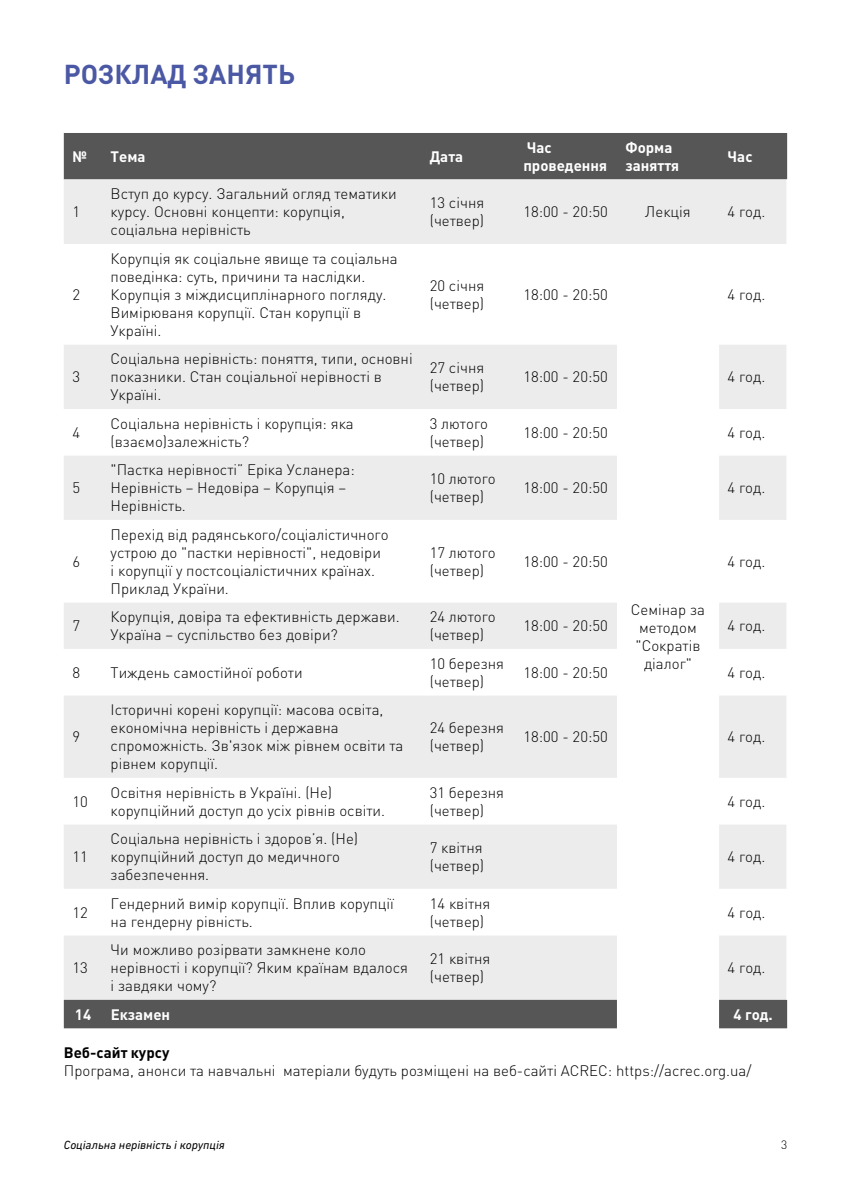
<style>
.page{position:relative;width:851px;height:1191px;background:#fff}
.page>*{position:absolute;margin:0;border:0;box-sizing:border-box;transform-origin:0 0}
.t1{font:700 27px "DIN Pro";color:#4b58a4}
.t2{font:300 15px/18px "DIN Pro";color:#000}
.t3{font:700 15px/18px "DIN Pro";color:#fff}
.t4{font:700 15px "DIN Pro";color:#000}
.t5{font:italic 12px "DIN Next CYR";color:#000}
.t6{font:300 12px "DIN Pro";color:#000}
</style>
<div class="page">
<div style="left:64px;top:133px;width:723px;height:46px;background:#565656"></div>
<div style="left:64px;top:179px;width:722px;height:65px;background:#ececed"></div>
<svg style="left:64px;top:345px;width:722px;height:654px;fill:#eeeeef"></svg>
<svg style="left:64px;top:999px;width:723px;height:29px;background:#717171"></svg>
<h1 class="t1" style="left:64px;top:56px;width:233px">Розклад занять</h1>
<p class="t3" style="left:72px;top:147px;width:16px">№</p>
<p class="t3" style="left:111px;top:147px;width:36px">Тема</p>
<p class="t3" style="left:429px;top:147px;width:35px">Дата</p>
<p class="t3" style="left:523px;top:138px;width:85px">Час проведення</p>
<p class="t3" style="left:625px;top:138px;width:55px">Форма заняття</p>
<p class="t3" style="left:727px;top:147px;width:26px">Час</p>
<p class="t2" style="left:72px;top:202px;width:9px">1</p>
<p class="t2" style="left:111px;top:184px;width:287px">Вступ до курсу. Загальний огляд тематики курсу. Основні концепти: корупція, соціальна нерівність</p>
<p class="t2" style="left:429px;top:193px;width:56px">13 січня (четвер)</p>
<p class="t2" style="left:523px;top:202px;width:86px">18:00 - 20:50</p>
<p class="t2" style="left:645px;top:202px;width:47px">Лекція</p>
<p class="t2" style="left:727px;top:202px;width:39px">4 год.</p>
<p class="t2" style="left:72px;top:285px;width:9px">2</p>
<p class="t2" style="left:72px;top:367px;width:9px">3</p>
<p class="t2" style="left:111px;top:249px;width:288px">Корупція як соціальне явище та соціальна поведінка: суть, причини та наслідки.<br>Корупція з міждисциплінарного погляду.<br>Вимірюваня корупції. Стан корупції в Україні.</p>
<p class="t2" style="left:429px;top:276px;width:56px">20 січня (четвер)</p>
<p class="t2" style="left:523px;top:285px;width:86px">18:00 - 20:50</p>
<p class="t2" style="left:727px;top:285px;width:39px">4 год.</p>
<p class="t2" style="left:111px;top:349px;width:303px">Соціальна нерівність: поняття, типи, основні показники. Стан соціальної нерівності в<br>Україні.</p>
<p class="t2" style="left:429px;top:358px;width:56px">27 січня (четвер)</p>
<p class="t2" style="left:523px;top:367px;width:86px">18:00 - 20:50</p>
<p class="t2" style="left:727px;top:367px;width:39px">4 год.</p>
<p class="t2" style="left:72px;top:423px;width:9px">4</p>
<p class="t2" style="left:111px;top:414px;width:245px">Соціальна нерівність і корупція: яка (взаємо)залежність?</p>
<p class="t2" style="left:429px;top:414px;width:60px">3 лютого (четвер)</p>
<p class="t2" style="left:523px;top:423px;width:86px">18:00 - 20:50</p>
<p class="t2" style="left:727px;top:423px;width:39px">4 год.</p>
<p class="t2" style="left:72px;top:478px;width:9px">5</p>
<p class="t2" style="left:111px;top:460px;width:246px">"Пастка нерівності” Еріка Усланера:<br>Нерівність – Недовіра – Корупція –<br>Нерівність.</p>
<p class="t2" style="left:429px;top:469px;width:67px">10 лютого (четвер)</p>
<p class="t2" style="left:523px;top:478px;width:86px">18:00 - 20:50</p>
<p class="t2" style="left:727px;top:478px;width:39px">4 год.</p>
<p class="t2" style="left:72px;top:552px;width:9px">6</p>
<p class="t2" style="left:111px;top:525px;width:279px">Перехід від радянського/соціалістичного устрою до "пастки нерівності", недовіри<br>і корупції у постсоціалістичних країнах.<br>Приклад України.</p>
<p class="t2" style="left:429px;top:543px;width:67px">17 лютого (четвер)</p>
<p class="t2" style="left:523px;top:552px;width:86px">18:00 - 20:50</p>
<p class="t2" style="left:727px;top:552px;width:39px">4 год.</p>
<p class="t2" style="left:630px;top:600px;width:76px;text-align:center">Семінар за методом "Сократів діалог"</p>
<p class="t2" style="left:72px;top:616px;width:9px">7</p>
<p class="t2" style="left:111px;top:607px;width:290px">Корупція, довіра та ефективність держави.<br>Україна – суспільство без довіри?</p>
<p class="t2" style="left:429px;top:607px;width:67px">24 лютого (четвер)</p>
<p class="t2" style="left:523px;top:616px;width:86px">18:00 - 20:50</p>
<p class="t2" style="left:727px;top:616px;width:39px">4 год.</p>
<p class="t2" style="left:72px;top:663px;width:9px">8</p>
<p class="t2" style="left:111px;top:663px;width:193px">Тиждень самостійної роботи</p>
<p class="t2" style="left:429px;top:654px;width:76px">10 березня (четвер)</p>
<p class="t2" style="left:523px;top:663px;width:86px">18:00 - 20:50</p>
<p class="t2" style="left:727px;top:663px;width:39px">4 год.</p>
<p class="t2" style="left:72px;top:727px;width:9px">9</p>
<p class="t2" style="left:111px;top:700px;width:294px">Історичні корені корупції: масова освіта, економічна нерівність і державна спроможність. Зв'язок між рівнем освіти та рівнем корупції.</p>
<p class="t2" style="left:429px;top:718px;width:76px">24 березня (четвер)</p>
<p class="t2" style="left:523px;top:727px;width:86px">18:00 - 20:50</p>
<p class="t2" style="left:727px;top:727px;width:39px">4 год.</p>
<p class="t2" style="left:72px;top:792px;width:17px">10</p>
<p class="t2" style="left:111px;top:783px;width:276px">Освітня нерівність в Україні. (Не) корупційний доступ до усіх рівнів освіти.</p>
<p class="t2" style="left:429px;top:783px;width:76px">31 березня (четвер)</p>
<p class="t2" style="left:727px;top:792px;width:39px">4 год.</p>
<p class="t2" style="left:72px;top:847px;width:17px">11</p>
<p class="t2" style="left:111px;top:829px;width:249px">Соціальна нерівність і здоров’я. (Не) корупційний доступ до медичного забезпечення.</p>
<p class="t2" style="left:429px;top:838px;width:56px">7 квітня (четвер)</p>
<p class="t2" style="left:727px;top:847px;width:39px">4 год.</p>
<p class="t2" style="left:72px;top:903px;width:17px">12</p>
<p class="t2" style="left:111px;top:894px;width:285px">Гендерний вимір корупції. Вплив корупції на гендерну рівність.</p>
<p class="t2" style="left:429px;top:894px;width:62px">14 квітня (четвер)</p>
<p class="t2" style="left:727px;top:903px;width:39px">4 год.</p>
<p class="t2" style="left:72px;top:958px;width:17px">13</p>
<p class="t2" style="left:111px;top:940px;width:299px">Чи можливо розірвати замкнене коло нерівності і корупції? Яким країнам вдалося і завдяки чому?</p>
<p class="t2" style="left:429px;top:949px;width:62px">21 квітня (четвер)</p>
<p class="t2" style="left:727px;top:958px;width:39px">4 год.</p>
<p class="t3" style="left:75px;top:1004px;width:18px">14</p>
<p class="t3" style="left:111px;top:1004px;width:61px">Екзамен</p>
<p class="t3" style="left:733px;top:1004px;width:41px">4 год.</p>
<p class="t4" style="left:64px;top:1042px;width:107px">Веб-сайт курсу</p>
<p class="t2" style="left:64px;top:1061px;width:689px">Програма, анонси та навчальні матеріали будуть розміщені на веб-сайті ACREC: https://acrec.org.ua/</p>
<p class="t5" style="left:64px;top:1138px;width:162px">Соціальна нерівність і корупція</p>
<p class="t6" style="left:780px;top:1136px;width:8px">3</p>
</div>
